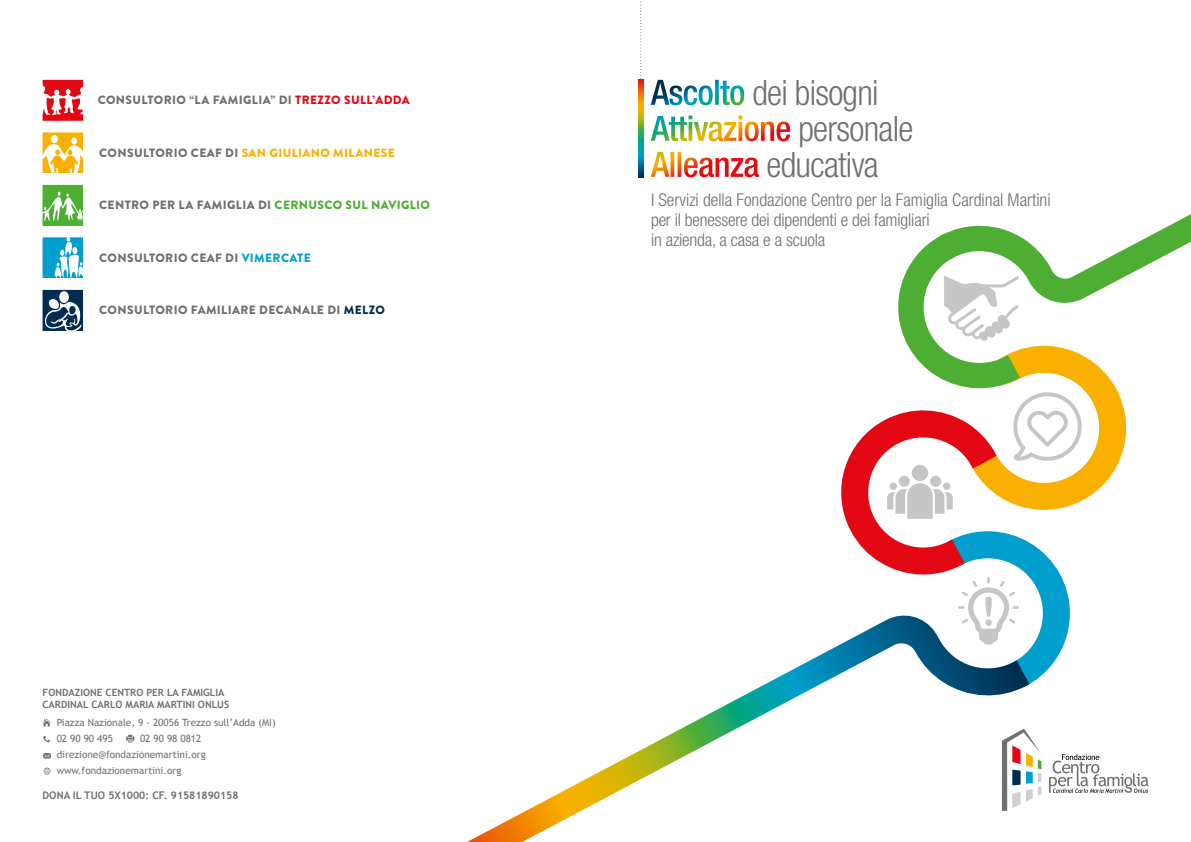
<style>
.page{position:relative;width:1191px;height:842px;background:#fff}
.page>*{position:absolute;margin:0;border:0;box-sizing:border-box;transform-origin:0 0}
.t1{font:300 condensed 35px/36px "Helvetica Neue LT Std";letter-spacing:-.02em;color:#706f6f}
.t2{font:300 condensed 17.6px/20px "Helvetica Neue LT Std";letter-spacing:-.01em;color:#706f6f}
.t3{font:900 12px "Brandon Grotesque";letter-spacing:.03em;color:#706f6f}
.t4{font:900 12px "Brandon Grotesque";letter-spacing:.03em;color:#f9b000}
.t5{font:700 10.5px "Trebuchet MS";color:#706f6f}
.t6{font:10px/16px "Trebuchet MS";color:#706f6f}
.t7{font:700 10px/12px "Trebuchet MS";color:#706f6f}
.s1{color:#e30613}
.s2{color:#706f6f}
.s3{color:#4ead33}
.s4{color:#009ecd}
.s5{color:#002c50}
.s6{font-weight:500;color:#fff}
</style>
<div class="page">
<svg style="left:905px;top:214px;width:286px;height:61px"></svg>
<svg style="left:467px;top:648px;width:544px;height:194px"></svg>
<svg style="left:833px;top:275px;width:295px;height:417px"></svg>
<div style="left:985px;top:619px;width:6px;height:7px;background:#c6c6c6;border-radius:50%"></div>
<svg style="left:1049px;top:754px;width:99px;height:39px"></svg>
<svg style="left:1002px;top:729px;width:39px;height:82px"></svg>
<svg style="left:640px;top:1px;width:1px;height:79px"></svg>
<svg style="left:638px;top:80px;width:5px;height:97px"></svg>
<svg style="left:43px;top:80px;width:40px;height:40px"></svg>
<svg style="left:43px;top:132px;width:40px;height:41px"></svg>
<svg style="left:43px;top:185px;width:40px;height:40px"></svg>
<svg style="left:43px;top:237px;width:40px;height:41px"></svg>
<svg style="left:43px;top:290px;width:40px;height:40px"></svg>
<svg style="left:42px;top:719px;width:9px;height:7px"></svg>
<svg style="left:43px;top:736px;width:7px;height:6px"></svg>
<svg style="left:126px;top:735px;width:8px;height:7px"></svg>
<svg style="left:43px;top:753px;width:8px;height:5px"></svg>
<svg style="left:44px;top:768px;width:6px;height:6px"></svg>
<p class="t3" style="left:98px;top:92px;width:314px">CONSULTORIO “LA FAMIGLIA” DI <span class="s1">TREZZO SULL’ADDA</span></p>
<p class="t4" style="left:99px;top:144px;width:297px"><span class="s2">CONSULTORIO CEAF DI</span> SAN GIULIANO MILANESE</p>
<p class="t3" style="left:99px;top:197px;width:332px">CENTRO PER LA FAMIGLIA DI <span class="s3">CERNUSCO SUL NAVIGLIO</span></p>
<p class="t3" style="left:99px;top:249px;width:213px">CONSULTORIO CEAF DI <span class="s4">VIMERCATE</span></p>
<p class="t3" style="left:99px;top:302px;width:287px">CONSULTORIO FAMILIARE DECANALE DI <span class="s5">MELZO</span></p>
<p class="t7" style="left:43px;top:687px;width:188px">FONDAZIONE CENTRO PER LA FAMIGLIA<br>CARDINAL CARLO MARIA MARTINI ONLUS</p>
<p class="t6" style="left:57px;top:715px;width:220px">Piazza Nazionale, 9 - 20056 Trezzo sull’Adda (MI)<br>02 90 90 495</p>
<p class="t6" style="left:57px;top:731px;width:151px;text-indent:83px">02 90 98 0812 direzione@fondazionemartini.org www.fondazionemartini.org</p>
<p class="t5" style="left:43px;top:789px;width:197px">DONA IL TUO 5X1000: CF. 91581890158</p>
<h1 class="t1" style="left:651px;top:74px;width:264px"><span class="s6">Ascolto</span> dei bisogni<br><span class="s6">Attivazione</span> personale<br><span class="s6">Alleanza</span> educativa</h1>
<h2 class="t2" style="left:651px;top:190px;width:401px">I Servizi della Fondazione Centro per la Famiglia Cardinal Martini per il benessere dei dipendenti e dei famigliari<br>in azienda, a casa e a scuola</h2>
</div>
